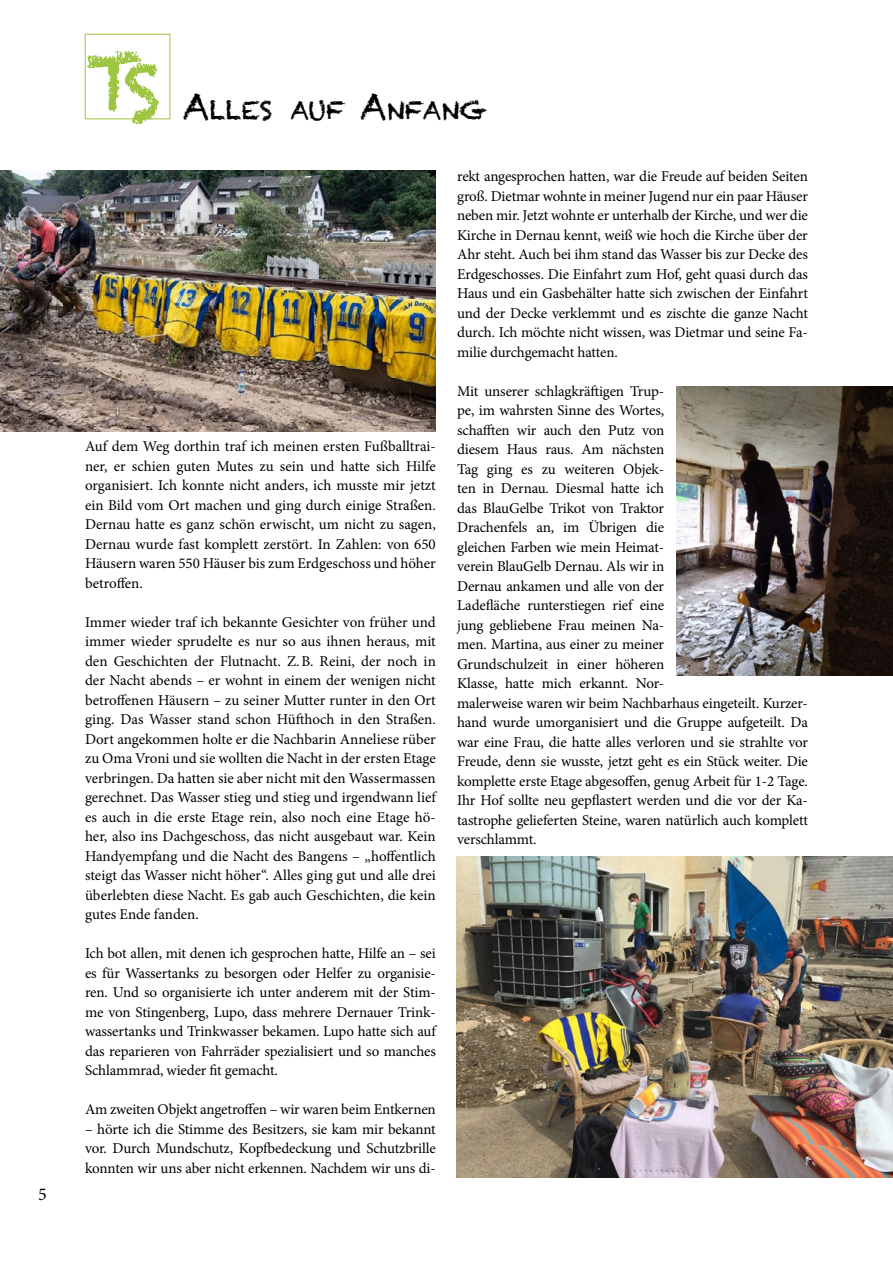
<style>
.page{position:relative;width:893px;height:1263px;background:#fff}
.page>*{position:absolute;margin:0;border:0;box-sizing:border-box;transform-origin:0 0}
.t1{font:25.2px "Chalkduster";color:#000}
.t2{font:18px "Minion Pro";color:#000}
.t3{font:15px/19.5px "Minion Pro";letter-spacing:-.01em;color:#000;text-align:justify}
.s1{font-size:75px;color:#9dc541}
.s2{font-size:36px}
</style>
<div class="page">
<div style="left:85px;top:34px;width:85px;height:85px;border:1px solid #9dc541"></div>
<img style="left:0;top:170px;width:435px;height:262px">
<img style="left:677px;top:387px;width:216px;height:288px">
<img style="left:456px;top:857px;width:437px;height:321px">
<p class="t2" style="left:38px;top:1182px;width:10px">5</p>
<h1 class="t1" style="left:85px;top:96px;width:403px"><sup>T</sup><span class="s1">S</span> <span class="s2">A</span>LLES AUF <span class="s2">A</span>NFANG</h1>
<p class="t3" style="left:85px;top:437px;width:352px">Auf dem Weg dorthin traf ich meinen ersten Fußballtrai&shy;ner, er schien guten Mutes zu sein und hatte sich Hilfe organisiert. Ich konnte nicht anders, ich musste mir jetzt ein Bild vom Ort machen und ging durch einige Straßen.<br>Dernau hatte es ganz schön erwischt, um nicht zu sagen, Dernau wurde fast komplett zerstört. In Zahlen: von 650<br>Häusern waren 550 Häuser bis zum Erdgeschoss und höher betroffen.</p>
<p class="t3" style="left:85px;top:612px;width:352px">Immer wieder traf ich bekannte Gesichter von früher und immer wieder sprudelte es nur so aus ihnen heraus, mit den Geschichten der Flutnacht. Z.B. Reini, der noch in der Nacht abends – er wohnt in einem der wenigen nicht betroffenen Häusern – zu seiner Mutter runter in den Ort ging. Das Wasser stand schon Hüfthoch in den Straßen.<br>Dort angekommen holte er die Nachbarin Anneliese rüber zu Oma Vroni und sie wollten die Nacht in der ersten Etage verbringen. Da hatten sie aber nicht mit den Wassermassen gerechnet. Das Wasser stieg und stieg und irgendwann lief es auch in die erste Etage rein, also noch eine Etage hö&shy;her, also ins Dachgeschoss, das nicht ausgebaut war. Kein Handyempfang und die Nacht des Bangens – „hoffentlich steigt das Wasser nicht höher“. Alles ging gut und alle drei überlebten diese Nacht. Es gab auch Geschichten, die kein gutes Ende fanden.</p>
<p class="t3" style="left:85px;top:944px;width:352px">Ich bot allen, mit denen ich gesprochen hatte, Hilfe an – sei es für Wassertanks zu besorgen oder Helfer zu organisie&shy;ren. Und so organisierte ich unter anderem mit der Stim&shy;me von Stingenberg, Lupo, dass mehrere Dernauer Trink&shy;wassertanks und Trinkwasser bekamen. Lupo hatte sich auf das reparieren von Fahrräder spezialisiert und so manches Schlammrad, wieder fit gemacht.</p>
<p class="t3" style="left:85px;top:1100px;width:352px">Am zweiten Objekt angetroffen – wir waren beim Entkernen</p>
<p class="t3" style="left:85px;top:1119px;width:352px">– hörte ich die Stimme des Besitzers, sie kam mir bekannt vor. Durch Mundschutz, Kopfbedeckung und Schutzbrille konnten wir uns aber nicht erkennen. Nachdem wir uns di-</p>
<p class="t3" style="left:457px;top:167px;width:352px">rekt angesprochen hatten, war die Freude auf beiden Seiten groß. Dietmar wohnte in meiner Jugend nur ein paar Häuser neben mir. Jetzt wohnte er unterhalb der Kirche, und wer die Kirche in Dernau kennt, weiß wie hoch die Kirche über der Ahr steht. Auch bei ihm stand das Wasser bis zur Decke des Erdgeschosses. Die Einfahrt zum Hof, geht quasi durch das Haus und ein Gasbehälter hatte sich zwischen der Einfahrt und der Decke verklemmt und es zischte die ganze Nacht durch. Ich möchte nicht wissen, was Dietmar und seine Fa&shy;milie durchgemacht hatten.</p>
<p class="t3" style="left:457px;top:381px;width:352px;text-align:left">Mit unserer schlagkräftigen Trup-<br>pe, im wahrsten Sinne des Wortes,<br>schafften wir auch den Putz von<br>diesem Haus raus. Am nächsten<br>Tag ging es zu weiteren Objek-<br>ten in Dernau. Diesmal hatte ich<br>das BlauGelbe Trikot von Traktor<br>Drachenfels an, im Übrigen die<br>gleichen Farben wie mein Heimat-<br>verein BlauGelb Dernau. Als wir in<br>Dernau ankamen und alle von der<br>Ladefläche runterstiegen rief eine<br>jung gebliebene Frau meinen Na-<br>men. Martina, aus einer zu meiner<br>Grundschulzeit in einer höheren<br>Klasse, hatte mich erkannt. Nor-<br>malerweise waren wir beim Nachbarhaus eingeteilt. Kurzer&shy;hand wurde umorganisiert und die Gruppe aufgeteilt. Da war eine Frau, die hatte alles verloren und sie strahlte vor Freude, denn sie wusste, jetzt geht es ein Stück weiter. Die komplette erste Etage abgesoffen, genug Arbeit für 1-2 Tage.<br>Ihr Hof sollte neu gepflastert werden und die vor der Ka&shy;tastrophe gelieferten Steine, waren natürlich auch komplett verschlammt.</p>
</div>
